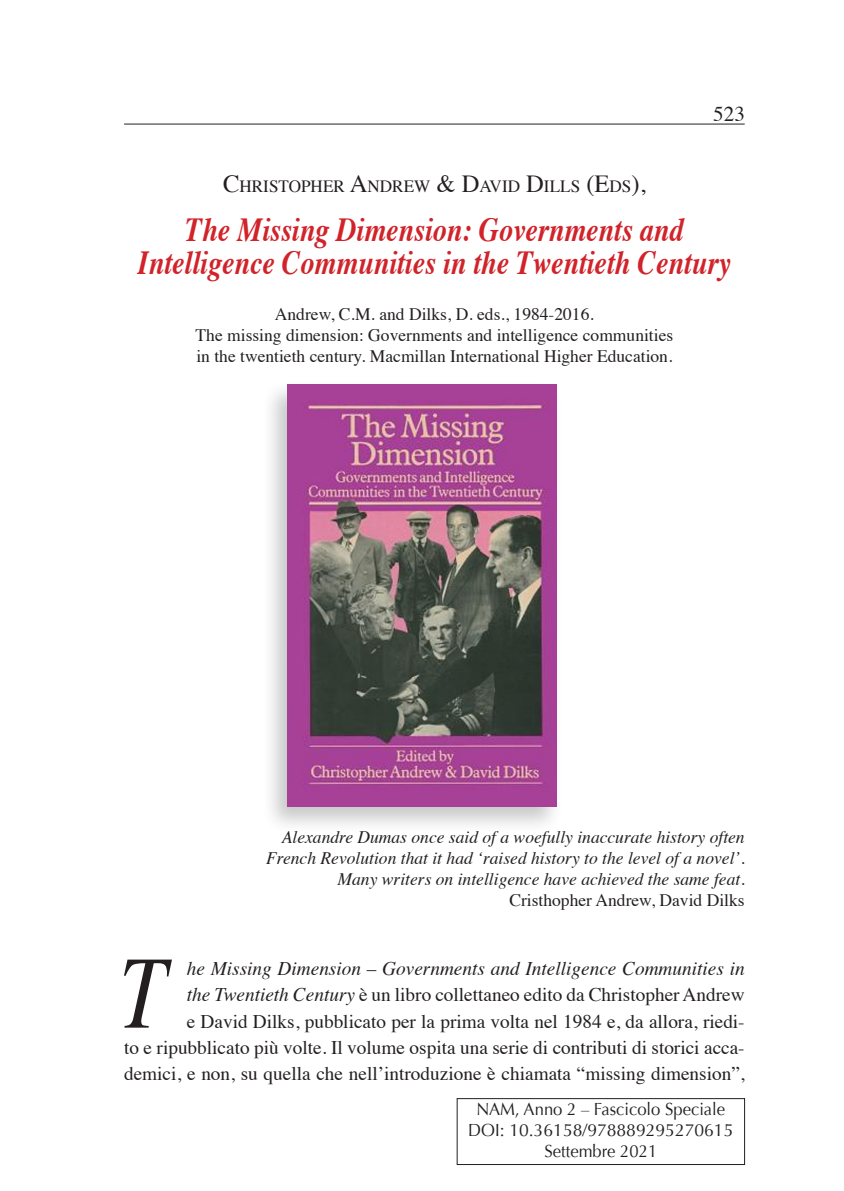
<style>
.page{position:relative;width:844px;height:1191px;background:#fff}
.page>*{position:absolute;margin:0;border:0;box-sizing:border-box;transform-origin:0 0}
.Normal_wrd_47{font:italic 104.3px "Times";color:#231f20;scale:.8 1}
.t1{font:italic 700 33.6px/33.6px "Times";color:#d1232a;text-align:center;scale:.83 1}
.t2{font:21px "Times";color:#231f20}
.Normal_wrd_47-2{font:19.25px/26.2px "Times";color:#231f20;text-align:right}
.t3{font:17.5px "Times";color:#231f20}
.t4{font:italic 17.5px "Times";color:#231f20}
.t5{font:17.5px "Optima";color:#231f20;scale:.95 1}
.t6{font:17.15px "Times";color:#231f20}
.s1{font-size:24.5px}
.s2{font-style:italic}
</style>
<div class="page">
<hr style="left:124px;top:124px;width:620px;height:1px;background:#231f20">
<div style="left:261px;top:379px;width:303px;height:455px;background:#231f20;opacity:.25"></div>
<img style="left:287px;top:385px;width:269px;height:421px">
<div style="left:457px;top:1098px;width:287px;height:66px;border:1px solid #231f20"></div>
<p class="t2" style="left:713px;top:94px;width:33px">523</p>
<p class="t6" style="left:223px;top:170px;width:424px"><span class="s1">C</span>HRISTOPHER <span class="s1">A</span>NDREW <span class="s1">&amp; D</span>AVID <span class="s1">D</span>ILLS <span class="s1">(E</span>DS<span class="s1">),</span></p>
<p class="t1" style="left:138px;top:209px;width:715px">The Missing Dimension: Governments and<br>Intelligence Communities in the Twentieth Century</p>
<p class="t3" style="left:275px;top:298px;width:320px">Andrew, C.M. and Dilks, D. eds., 1984-2016.</p>
<p class="t3" style="left:195px;top:319px;width:479px">The missing dimension: Governments and intelligence communities</p>
<p class="t3" style="left:196px;top:340px;width:477px">in the twentieth century. Macmillan International Higher Education.</p>
<p class="t4" style="left:282px;top:822px;width:464px">Alexandre Dumas once said of a woefully inaccurate history often</p>
<p class="t4" style="left:266px;top:843px;width:480px">French Revolution that it had ‘raised history to the level of a novel’.</p>
<p class="t4" style="left:337px;top:864px;width:408px">Many writers on intelligence have achieved the same feat.</p>
<p class="t3" style="left:509px;top:883px;width:237px">Cristhopher Andrew, David Dilks</p>
<p class="Normal_wrd_47" style="left:119px;top:902px;width:59px">T</p>
<p class="Normal_wrd_47-2" style="left:124px;top:954px;width:622px"><span class="s2">he Missing Dimension</span> – <span class="s2">Governments and Intelligence Communities in<br>the Twentieth Century</span> è un libro collettaneo edito da Christopher Andrew<br>e David Dilks, pubblicato per la prima volta nel 1984 e, da allora, riedi-<br>to e ripubblicato più volte. Il volume ospita una serie di contributi di storici acca&shy;demici, e non, su quella che nell’introduzione è chiamata “missing dimension”,</p>
<p class="t5" style="left:476px;top:1098px;width:263px">NAM, Anno 2 – Fascicolo Speciale</p>
<p class="t5" style="left:468px;top:1119px;width:280px">DOI: 10.36158/978889295270615</p>
<p class="t5" style="left:544px;top:1140px;width:120px">Settembre 2021</p>
</div>
